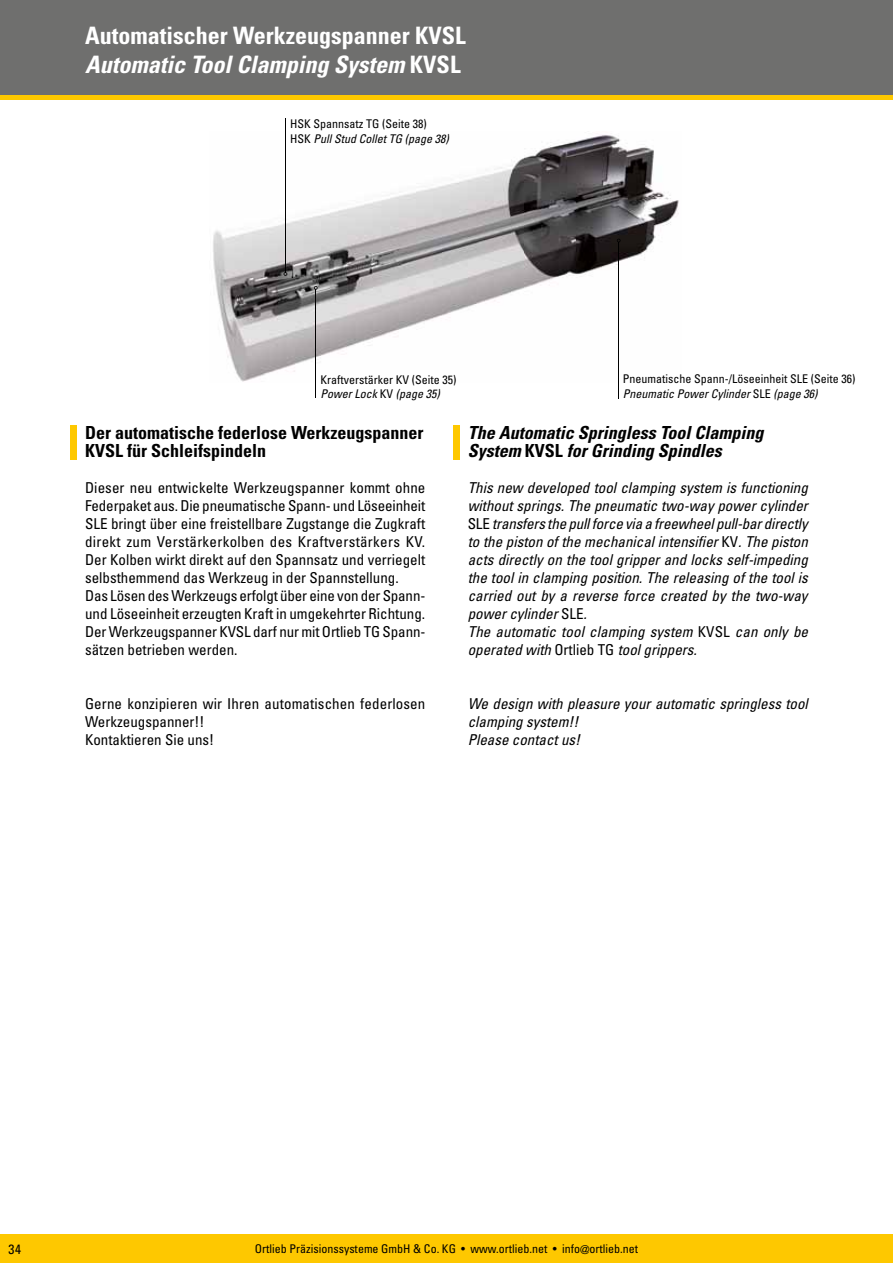
<style>
.page{position:relative;width:893px;height:1263px;background:#fff}
.page>*{position:absolute;margin:0;border:0;box-sizing:border-box;transform-origin:0 0}
.t1{font:700 condensed 24px/28.8px "Univers";color:#fff}
.t2{font:italic 700 condensed 18px/18px "Univers";color:#000}
.t3{font:700 condensed 18px/18px "Univers";color:#000}
.t4{font:condensed 15px/18px "Univers";color:#000}
.t5{font:italic condensed 15px/18px "Univers";color:#000}
.t6{font:condensed 13.5px "Univers";color:#000}
.t7{font:condensed 12px/14.4px "Univers";color:#000}
.s1{font-style:italic}
.s2{font-style:normal}
</style>
<div class="page">
<div style="left:0;top:1234px;width:893px;height:29px;background:#fec800"></div>
<div style="left:0;top:0;width:893px;height:98px;background:#6f6f6e"></div>
<hr style="left:0;top:96px;width:893px;height:4px;background:#fec800">
<img style="left:213px;top:135px;width:466px;height:247px">
<hr style="left:285px;top:118px;width:1px;height:154px;background:#000">
<svg style="left:284px;top:272px;width:3px;height:4px"></svg>
<hr style="left:315px;top:289px;width:1px;height:109px;background:#000">
<svg style="left:314px;top:286px;width:4px;height:4px"></svg>
<hr style="left:618px;top:242px;width:1px;height:157px;background:#000">
<svg style="left:617px;top:239px;width:4px;height:3px"></svg>
<div style="left:70px;top:425px;width:7px;height:34px;background:#fec800"></div>
<div style="left:453px;top:425px;width:6px;height:34px;background:#fec800"></div>
<h1 class="t1" style="left:85px;top:21px;width:382px">Automatischer Werkzeugspanner KVSL<br><span class="s1">Automatic Tool Clamping System</span> KVSL</h1>
<p class="t7" style="left:290px;top:116px;width:160px">HSK Spannsatz TG (Seite 38)<br>HSK <span class="s1">Pull Stud Collet TG (page 38)</span></p>
<p class="t7" style="left:320px;top:372px;width:137px">Kraftverstärker KV (Seite 35)<br><span class="s1">Power Lock</span> KV <span class="s1">(page 35)</span></p>
<p class="t7" style="left:623px;top:371px;width:234px">Pneumatische Spann-/Löseeinheit SLE (Seite 36)<br><span class="s1">Pneumatic Power Cylinder</span> SLE <span class="s1">(page 36)</span></p>
<p class="t3" style="left:85px;top:423px;width:340px">Der automatische federlose Werkzeugspanner<br>KVSL für Schleifspindeln</p>
<p class="t4" style="left:85px;top:478px;width:342px">Dieser neu entwickelte Werkzeugspanner kommt ohne Federpaket aus. Die pneumatische Spann- und Löseeinheit SLE bringt über eine freistellbare Zugstange die Zugkraft direkt zum Verstärkerkolben des Kraftverstärkers KV.<br>Der Kolben wirkt direkt auf den Spannsatz und verriegelt selbsthemmend das Werkzeug in der Spannstellung.<br>Das Lösen des Werkzeugs erfolgt über eine von der Spann&shy;und Löseeinheit erzeugten Kraft in umgekehrter Richtung.<br>Der Werkzeugspanner KVSL darf nur mit Ortlieb TG Spann&shy;sätzen betrieben werden.</p>
<p class="t4" style="left:85px;top:694px;width:342px">Gerne konzipieren wir Ihren automatischen federlosen<br>Werkzeugspanner!!<br>Kontaktieren Sie uns!</p>
<p class="t2" style="left:468px;top:423px;width:297px">The Automatic Springless Tool Clamping<br>System <span class="s2">KVSL</span> for Grinding Spindles</p>
<p class="t5" style="left:468px;top:478px;width:342px">This new developed tool clamping system is functioning without springs. The pneumatic two-way power cylinder <span class="s2">SLE</span> transfers the pull force via a freewheel pull-bar directly to the piston of the mechanical intensifier <span class="s2">KV</span>. The piston acts directly on the tool gripper and locks self-impeding the tool in clamping position. The releasing of the tool is carried out by a reverse force created by the two-way power cylinder <span class="s2">SLE</span>.<br>The automatic tool clamping system <span class="s2">KVSL</span> can only be operated with <span class="s2">Ortlieb TG</span> tool grippers.</p>
<p class="t5" style="left:468px;top:694px;width:342px">We design with pleasure your automatic springless tool clamping system!!<br>Please contact us!</p>
<p class="t6" style="left:8px;top:1240px;width:14px">34</p>
<p class="t7" style="left:255px;top:1241px;width:385px">Ortlieb Präzisionssysteme GmbH &amp; Co. KG • www.ortlieb.net • info@ortlieb.net</p>
</div>
